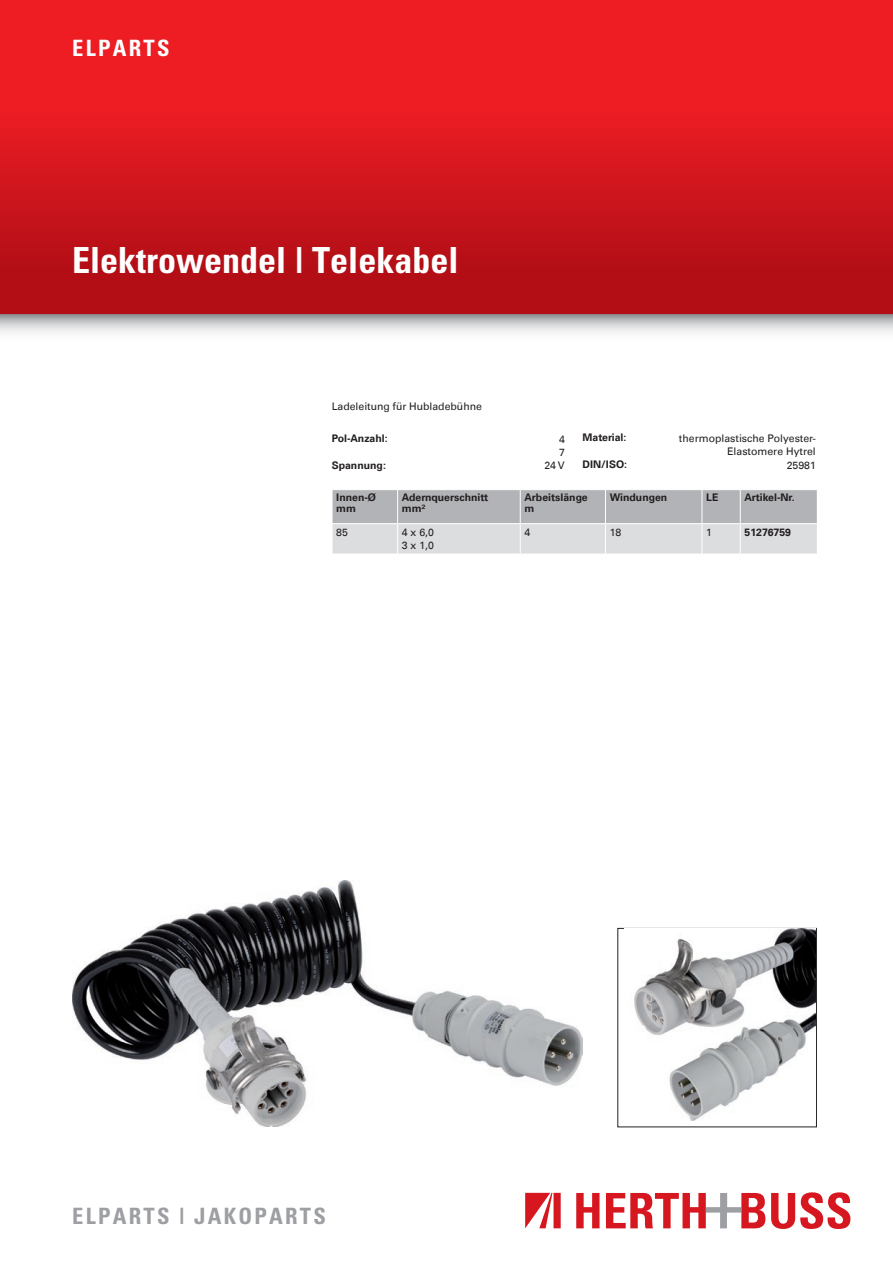
<style>
.page{position:relative;width:893px;height:1263px;background:#fff}
.page>*{position:absolute;margin:0;border:0;box-sizing:border-box;transform-origin:0 0}
.t1{font:700 condensed 36px "Univers";color:#fff}
.t2{font:700 condensed 22.5px "Univers";letter-spacing:.1em;color:#9d9fa2}
.t3{font:700 condensed 22.5px "Univers";letter-spacing:.1em;color:#fff}
.t4{font:700 10.5px/10.5px "Univers Com 65";color:#231f20}
.t5{font:10.5px/13.5px "Univers Com 55 Roman";color:#231f20}
</style>
<div class="page">
<img style="left:0;top:0;width:893px;height:333px">
<svg style="left:576px;top:1193px;width:23px;height:35px"></svg>
<svg style="left:606px;top:1193px;width:159px;height:35px"></svg>
<svg style="left:771px;top:1192px;width:79px;height:37px"></svg>
<svg style="left:525px;top:1193px;width:36px;height:35px"></svg>
<svg style="left:332px;top:490px;width:485px;height:63px;background:#c7c8cb"></svg>
<img style="left:72px;top:880px;width:511px;height:247px">
<div style="left:617px;top:928px;width:200px;height:199px;border:1px solid #231f20"></div>
<img style="left:624px;top:929px;width:192px;height:191px">
<h2 class="t3" style="left:72px;top:34px;width:99px">ELPARTS</h2>
<h1 class="t1" style="left:72px;top:238px;width:388px">Elektrowendel | Telekabel</h1>
<p class="t5" style="left:332px;top:400px;width:152px">Ladeleitung für Hubladebühne</p>
<p class="t4" style="left:332px;top:433px;width:57px">Pol-Anzahl:</p>
<p class="t5" style="left:559px;top:432px;width:7px">4<br>7</p>
<p class="t4" style="left:332px;top:460px;width:56px">Spannung:</p>
<p class="t5" style="left:544px;top:459px;width:22px">24 V</p>
<p class="t4" style="left:583px;top:432px;width:45px">Material:</p>
<p class="t5" style="left:679px;top:431px;width:138px;text-align:right">thermoplastische Polyester-<br>Elastomere Hytrel</p>
<p class="t4" style="left:583px;top:459px;width:46px">DIN/ISO:</p>
<p class="t5" style="left:787px;top:458px;width:31px">25981</p>
<p class="t4" style="left:336px;top:492px;width:41px">Innen-Ø mm</p>
<p class="t4" style="left:402px;top:492px;width:88px">Adernquerschnitt mm²</p>
<p class="t4" style="left:524px;top:492px;width:65px">Arbeitslänge m</p>
<p class="t4" style="left:610px;top:492px;width:59px">Windungen</p>
<p class="t4" style="left:706px;top:492px;width:14px">LE</p>
<p class="t4" style="left:744px;top:492px;width:52px">Artikel-Nr.</p>
<p class="t5" style="left:336px;top:525px;width:13px">85</p>
<p class="t5" style="left:402px;top:525px;width:34px">4 x 6,0<br>3 x 1,0</p>
<p class="t5" style="left:524px;top:525px;width:7px">4</p>
<p class="t5" style="left:610px;top:525px;width:13px">18</p>
<p class="t5" style="left:706px;top:525px;width:7px">1</p>
<p class="t4" style="left:744px;top:527px;width:48px">51276759</p>
<h2 class="t2" style="left:72px;top:1202px;width:255px">ELPARTS | JAKOPARTS</h2>
</div>
